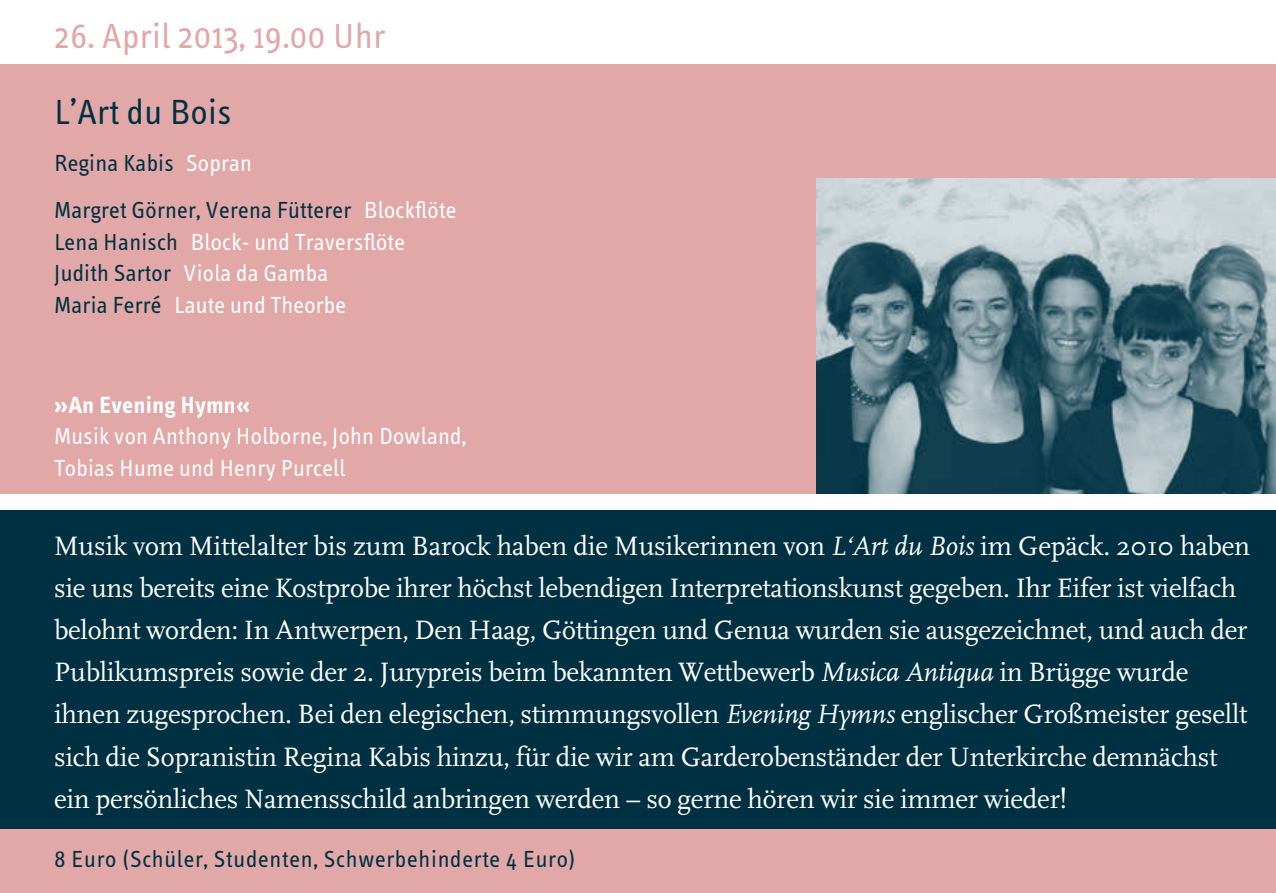
<style>
.page{position:relative;width:1276px;height:893px;background:#fff}
.page>*{position:absolute;margin:0;border:0;box-sizing:border-box;transform-origin:0 0}
.t1{font:36px "Info Text";letter-spacing:.015em;color:#e1a8a7}
.t2{font:36px "Info Text";letter-spacing:.015em;color:#003142}
.t3{font:27.6px/42px "Scala";letter-spacing:-.01em;color:#fff}
.t4{font:24px/31.5px "Info Text";letter-spacing:.01em;color:#fff}
.t5{font:24px/47.4px "Info Text";letter-spacing:.01em;color:#003142}
.t6{font:24px "Info Text";letter-spacing:.03em;color:#003142}
.t7{font:700 24px "Info Text";letter-spacing:.02em;color:#fff}
.s1{color:#fff}
.s2{color:#003142}
.s3{font-style:italic}
</style>
<div class="page">
<div style="left:0;top:510px;width:1276px;height:319px;background:#003142"></div>
<div style="left:0;top:64px;width:1276px;height:429px;background:#e1a8a7"></div>
<div style="left:0;top:829px;width:1276px;height:64px;background:#e1a8a7"></div>
<img style="left:816px;top:179px;width:460px;height:314px">
<h1 class="t1" style="left:54px;top:16px;width:333px">26. April 2013, 19.00 Uhr</h1>
<h1 class="t2" style="left:54px;top:92px;width:179px">L’Art du Bois</h1>
<p class="t5" style="left:54px;top:139px;width:404px">Regina Kabis <span class="s1">Sopran<br></span>Margret Görner, Verena Fütterer <span class="s1">Blockflöte</span></p>
<p class="t4" style="left:54px;top:226px;width:353px"><span class="s2">Lena Hanisch</span> Block- und Traversflöte<br><span class="s2">Judith Sartor</span> Viola da Gamba<br><span class="s2">Maria Ferré</span> Laute und Theorbe</p>
<p class="t7" style="left:54px;top:391px;width:198px">»An Evening Hymn«</p>
<p class="t4" style="left:54px;top:421px;width:414px">Musik von Anthony Holborne, John Dowland,<br>Tobias Hume und Henry Purcell</p>
<p class="t3" style="left:54px;top:526px;width:1197px">Musik vom Mittelalter bis zum Barock haben die Musikerinnen von <span class="s3">L‘Art du Bois</span> im Gepäck. 2010 haben sie uns bereits eine Kostprobe ihrer höchst lebendigen Interpretationskunst gegeben. Ihr Eifer ist vielfach belohnt worden: In Antwerpen, Den Haag, Göttingen und Genua wurden sie ausgezeichnet, und auch der Publikumspreis sowie der 2. Jurypreis beim bekannten Wettbewerb <span class="s3">Musica Antiqua</span> in Brügge wurde ihnen zugesprochen. Bei den elegischen, stimmungsvollen <span class="s3">Evening Hymns</span> englischer Großmeister gesellt sich die Sopranistin Regina Kabis hinzu, für die wir am Garderobenständer der Unterkirche demnächst ein persönliches Namensschild anbringen werden – so gerne hören wir sie immer wieder!</p>
<p class="t6" style="left:54px;top:846px;width:523px">8 Euro (Schüler, Studenten, Schwerbehinderte 4 Euro)</p>
</div>
